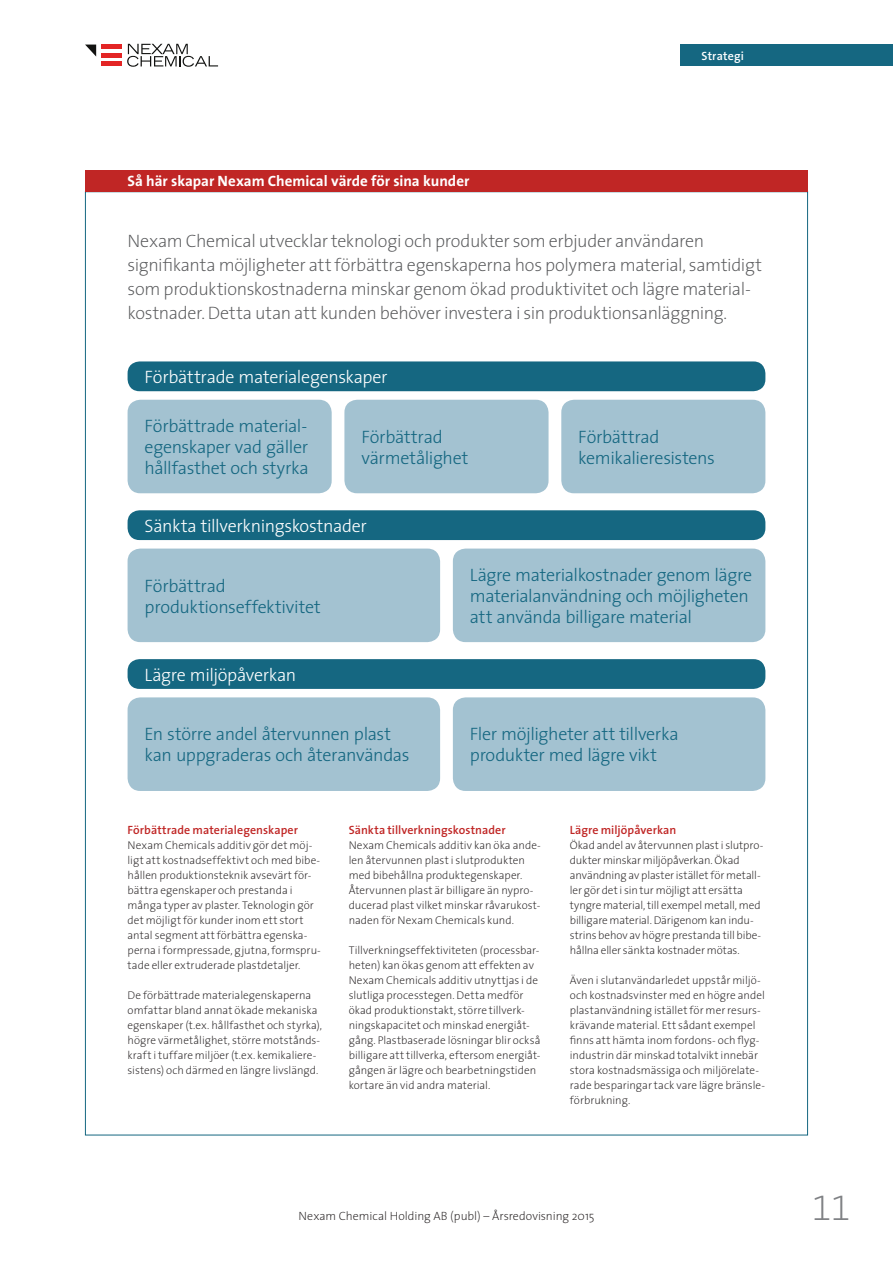
<style>
.page{position:relative;width:893px;height:1263px;background:#fff}
.page>*{position:absolute;margin:0;border:0;box-sizing:border-box;transform-origin:0 0}
.t1{font:36px "The Sans Extra Light Expert";color:#808285}
.t2{font:300 18px/21px "The Sans";letter-spacing:-.02em;color:#156781}
.t3{font:200 18px/24px "The Sans";letter-spacing:-.02em;color:#57585a}
.t4{font:300 18px "The Sans";letter-spacing:-.02em;color:#fff}
.t5{font:700 15px "The Sans B7";color:#fff}
.t6{font:600 12px "The Sans";letter-spacing:.005em;color:#c02625}
.t7{font:200 12px "The Sans";color:#231f20}
.t8{font:600 12px "The Sans B6";letter-spacing:.01em;color:#fff}
.t9{font:200 11.25px/15px "The Sans";color:#231f20}
</style>
<div class="page">
<div style="left:680px;top:45px;width:213px;height:21px;background:#156781"></div>
<div style="left:101px;top:44px;width:21px;height:5px;background:#e32525"></div>
<div style="left:101px;top:53px;width:21px;height:5px;background:#e32525"></div>
<hr style="left:101px;top:62px;width:21px;height:4px;background:#e32525">
<svg style="left:85px;top:45px;width:11px;height:12px"></svg>
<svg style="left:127px;top:44px;width:91px;height:23px"></svg>
<div style="left:85px;top:170px;width:723px;height:21px;background:#c02625"></div>
<div style="left:128px;top:361px;width:637px;height:30px;background:#156781;border-radius:12px"></div>
<div style="left:128px;top:510px;width:637px;height:30px;background:#156781;border-radius:12px"></div>
<div style="left:128px;top:659px;width:637px;height:30px;background:#156781;border-radius:12px"></div>
<div style="left:128px;top:400px;width:204px;height:93px;background:#a3c2d1;border-radius:13px"></div>
<div style="left:128px;top:549px;width:312px;height:93px;background:#a3c2d1;border-radius:13px"></div>
<div style="left:128px;top:697px;width:312px;height:94px;background:#a3c2d1;border-radius:13px"></div>
<div style="left:453px;top:549px;width:312px;height:93px;background:#a3c2d1;border-radius:13px"></div>
<div style="left:453px;top:697px;width:312px;height:94px;background:#a3c2d1;border-radius:13px"></div>
<div style="left:344px;top:400px;width:205px;height:93px;background:#a3c2d1;border-radius:13px"></div>
<div style="left:561px;top:400px;width:204px;height:93px;background:#a3c2d1;border-radius:13px"></div>
<h3 class="t5" style="left:128px;top:173px;width:343px">Så här skapar Nexam Chemical värde för sina kunder</h3>
<p class="t8" style="left:702px;top:49px;width:44px">Strategi</p>
<p class="t3" style="left:128px;top:229px;width:636px">Nexam Chemical utvecklar teknologi och produkter som erbjuder användaren signifikanta möjligheter att förbättra egenskaperna hos polymera material, samtidigt som produktionskostnaderna minskar genom ökad produktivitet och lägre material&shy;kostnader. Detta utan att kunden behöver investera i sin produktionsanläggning.</p>
<h2 class="t4" style="left:145px;top:365px;width:245px">Förbättrade materialegenskaper</h2>
<h2 class="t2" style="left:145px;top:416px;width:166px;text-align:justify">Förbättrade material&shy;egenskaper vad gäller hållfasthet och styrka</h2>
<h2 class="t2" style="left:361px;top:426px;width:109px">Förbättrad värmetålighet</h2>
<h2 class="t2" style="left:578px;top:426px;width:138px">Förbättrad kemikalieresistens</h2>
<h2 class="t4" style="left:145px;top:514px;width:224px">Sänkta tillverkningskostnader</h2>
<h2 class="t2" style="left:145px;top:575px;width:178px">Förbättrad produktionseffektivitet</h2>
<h2 class="t4" style="left:145px;top:663px;width:153px">Lägre miljöpåverkan</h2>
<h2 class="t2" style="left:145px;top:724px;width:266px">En större andel återvunnen plast kan uppgraderas och återanvändas</h2>
<h2 class="t2" style="left:470px;top:565px;width:284px">Lägre materialkostnader genom lägre materialanvändning och möjligheten att använda billigare material</h2>
<h2 class="t2" style="left:470px;top:724px;width:210px">Fler möjligheter att tillverka produkter med lägre vikt</h2>
<p class="t6" style="left:128px;top:822px;width:172px">Förbättrade materialegenskaper</p>
<p class="t9" style="left:128px;top:838px;width:195px">Nexam Chemicals additiv gör det möj&shy;ligt att kostnadseffektivt och med bibe&shy;hållen produktionsteknik avsevärt för&shy;bättra egenskaper och prestanda i många typer av plaster. Teknologin gör det möjligt för kunder inom ett stort antal segment att förbättra egenska&shy;perna i formpressade, gjutna, formspru&shy;tade eller extruderade plastdetaljer.</p>
<p class="t9" style="left:128px;top:988px;width:196px">De förbättrade materialegenskaperna omfattar bland annat ökade mekaniska egenskaper (t.ex. hållfasthet och styrka), högre värmetålighet, större motstånds&shy;kraft i tuffare miljöer (t.ex. kemikaliere&shy;sistens) och därmed en längre livslängd.</p>
<p class="t6" style="left:349px;top:822px;width:159px">Sänkta tillverkningskostnader</p>
<p class="t9" style="left:349px;top:838px;width:194px">Nexam Chemicals additiv kan öka ande&shy;len återvunnen plast i slutprodukten med bibehållna produktegenskaper.<br>Återvunnen plast är billigare än nypro&shy;ducerad plast vilket minskar råvarukost&shy;naden för Nexam Chemicals kund.</p>
<p class="t9" style="left:349px;top:943px;width:193px">Tillverkningseffektiviteten (processbar&shy;heten) kan ökas genom att effekten av Nexam Chemicals additiv utnyttjas i de slutliga processtegen. Detta medför ökad produktionstakt, större tillverk&shy;ningskapacitet och minskad energiåt&shy;gång. Plastbaserade lösningar blir också billigare att tillverka, eftersom energiåt&shy;gången är lägre och bearbetningstiden kortare än vid andra material.</p>
<p class="t6" style="left:570px;top:822px;width:108px">Lägre miljöpåverkan</p>
<p class="t9" style="left:570px;top:838px;width:195px">Ökad andel av återvunnen plast i slutpro&shy;dukter minskar miljöpåverkan. Ökad användning av plaster istället för metal - ler gör det i sin tur möjligt att ersätta tyngre material, till exempel metall, med billigare material. Därigenom kan indu&shy;strins behov av högre prestanda till bibe&shy;hållna eller sänkta kostnader mötas.</p>
<p class="t9" style="left:570px;top:973px;width:197px">Även i slutanvändarledet uppstår miljö&shy;och kostnadsvinster med en högre andel plastanvändning istället för mer resurs&shy;krävande material. Ett sådant exempel finns att hämta inom fordons- och flyg&shy;industrin där minskad totalvikt innebär stora kostnadsmässiga och miljörelate&shy;rade besparingar tack vare lägre bränsle&shy;förbrukning.</p>
<p class="t7" style="left:298px;top:1209px;width:298px">Nexam Chemical Holding AB (publ) – Årsredovisning 2015</p>
<h1 class="t1" style="left:812px;top:1185px;width:40px">11</h1>
</div>
